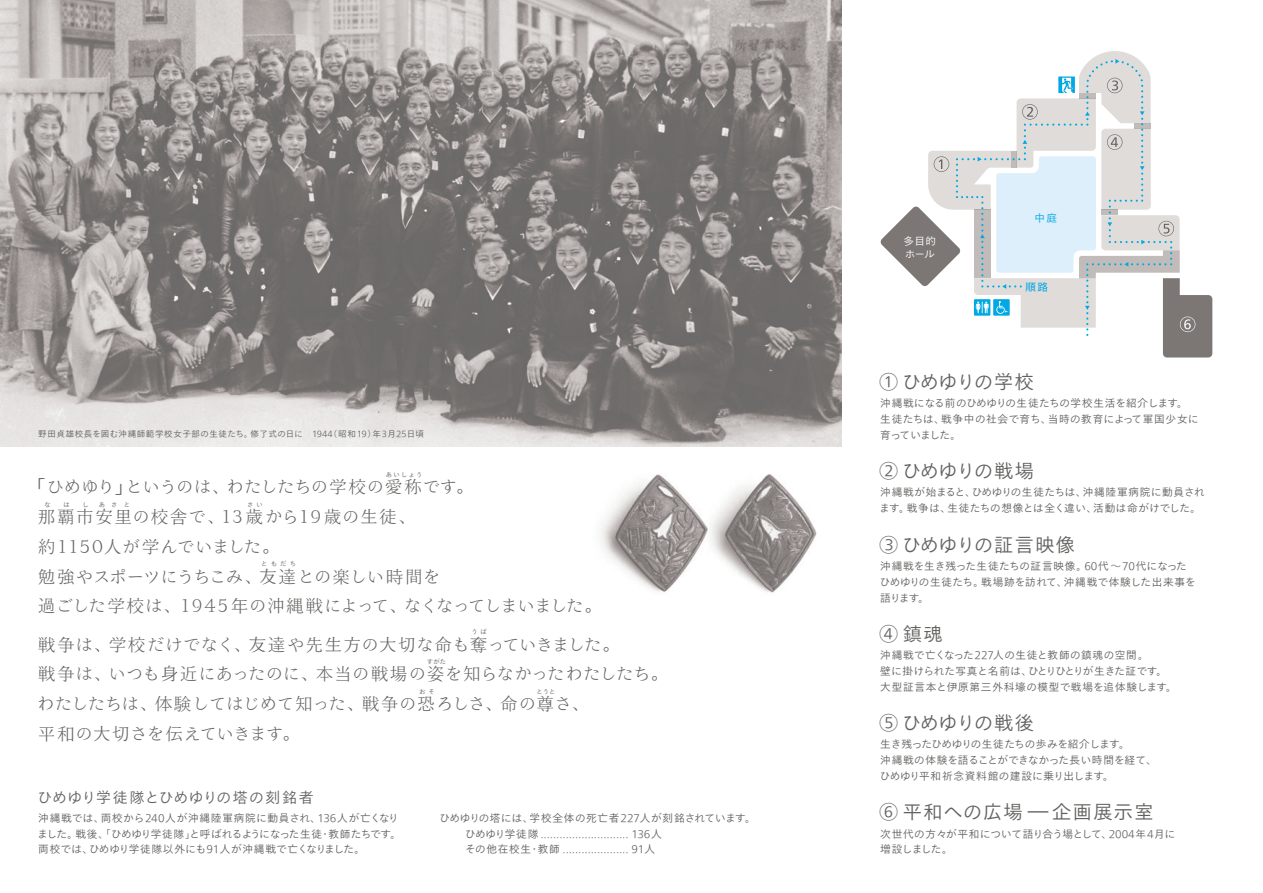
<style>
.page{position:relative;width:1263px;height:893px;background:#fff}
.page>*{position:absolute;margin:0;border:0;box-sizing:border-box;transform-origin:0 0}
.t1{font:300 19.2px "Tazugane Gothic Std N";letter-spacing:-.045em;color:#626260}
.t2{font:300 19.2px "Tazugane Gothic Std N";letter-spacing:.075em;color:#626260}
.t3{font:300 19.2px "Tazugane Gothic Std N";letter-spacing:.01em;color:#626260}
.t4{font:300 19.2px "Tazugane Gothic Std N";letter-spacing:.04em;color:#626260}
.t5{font:16.95px/29.7px "Kinuta Mincho Std N L";letter-spacing:.035em;color:#626260}
.t6{font:16.95px "Kinuta Mincho Std N L";letter-spacing:-.005em;color:#626260}
.t7{font:16.95px "Kinuta Mincho Std N L";letter-spacing:.06em;color:#626260}
.t8{font:16.95px "Kinuta Mincho Std N L";letter-spacing:.105em;color:#626260}
.t9{font:300 14.85px "Tazugane Gothic Std N";letter-spacing:.02em;color:#626260}
.t10{font:300 10.65px/15.9px "Tazugane Gothic Std N";letter-spacing:.02em;color:#626260}
.t11{font:300 10.65px/15.9px "Tazugane Gothic Std N";letter-spacing:.04em;color:#626260}
.t12{font:300 10.65px/15.9px "Tazugane Gothic Std N";letter-spacing:-.005em;color:#626260}
.t13{font:300 10.65px/15.9px "Tazugane Gothic Std N";letter-spacing:-.01em;color:#626260}
.t14{font:300 10.65px/12.8px "Tazugane Gothic Std N";letter-spacing:-.025em;color:#fff}
.t15{font:300 10.65px "Tazugane Gothic Std N";color:#00a8e4}
.t16{font:10.65px "Tazugane Gothic Std N";color:#00a8e4}
.t17{font:300 8.55px "Tazugane Gothic Std N";letter-spacing:.05em;color:#626260}
.t18{font:300 6.45px "Tazugane Gothic Std N";letter-spacing:.31em;color:#626260}
.s1{font-family:"Hiragino Sans W2";font-weight:400}
</style>
<div class="page">
<img style="left:752px;top:446px;width:90px;height:147px">
<img style="left:570px;top:446px;width:182px;height:146px">
<img style="left:0;top:0;width:842px;height:446px">
<svg style="left:880px;top:51px;width:332px;height:306px"></svg>
<p class="t17" style="left:38px;top:428px;width:387px">野田貞雄校長を囲む沖縄師範学校女子部の生徒たち。修了式の日に 1944<span class="s1">（</span>昭和19<span class="s1">）</span>年3月25日頃</p>
<p class="t18" style="left:386px;top:470px;width:38px">あいしょう</p>
<h2 class="t8" style="left:38px;top:507px;width:379px">那覇市安里の校舎で、13歳から19歳の生徒、</h2>
<h2 class="t5" style="left:29px;top:474px;width:445px">「ひめゆり」というのは、わたしたちの学校の愛称です。</h2>
<p class="t18" style="left:45px;top:500px;width:8px">な</p>
<p class="t18" style="left:64px;top:500px;width:8px">は</p>
<p class="t18" style="left:83px;top:500px;width:8px">し</p>
<p class="t18" style="left:99px;top:500px;width:33px">あさと</p>
<p class="t18" style="left:247px;top:500px;width:17px">さい</p>
<h2 class="t5" style="left:38px;top:533px;width:403px">約1150人が学んでいました。<br>勉強やスポーツにうちこみ、友達との楽しい時間を</h2>
<p class="t18" style="left:261px;top:560px;width:36px">ともだち</p>
<h2 class="t6" style="left:38px;top:596px;width:565px">過ごした学校は、1945年の沖縄戦によって、なくなってしまいました。</h2>
<h2 class="t7" style="left:38px;top:634px;width:583px">戦争は、学校だけでなく、友達や先生方の大切な命も奪っていきました。</h2>
<p class="t18" style="left:471px;top:628px;width:17px">うば</p>
<h2 class="t5" style="left:38px;top:661px;width:631px">戦争は、いつも身近にあったのに、本当の戦場の姿を知らなかったわたしたち。</h2>
<p class="t18" style="left:427px;top:657px;width:21px">すがた</p>
<h2 class="t5" style="left:37px;top:691px;width:553px">わたしたちは、体験してはじめて知った、戦争の恐ろしさ、命の尊さ、</h2>
<p class="t18" style="left:419px;top:687px;width:17px">おそ</p>
<p class="t18" style="left:536px;top:687px;width:21px">とうと</p>
<h2 class="t5" style="left:38px;top:720px;width:263px">平和の大切さを伝えていきます。</h2>
<h3 class="t9" style="left:38px;top:787px;width:278px">ひめゆり学徒隊とひめゆりの塔の刻銘者</h3>
<p class="t10" style="left:38px;top:810px;width:365px">沖縄戦では、両校から240人が沖縄陸軍病院に動員され、136人が亡くなりました。戦後、<span class="s1">「</span>ひめゆり学徒隊<span class="s1">」</span>と呼ばれるようになった生徒・教師たちです。両校では、ひめゆり学徒隊以外にも91人が沖縄戦で亡くなりました。</p>
<p class="t10" style="left:465px;top:810px;width:292px;text-indent:-25px">ひめゆりの塔には、学校全体の死亡者227人が刻銘されています。ひめゆり学徒隊 ............................ 136人<br>その他在校生・教師 ..................... 91人</p>
<p class="t14" style="left:903px;top:235px;width:34px">多目的ホール</p>
<p class="t15" style="left:1034px;top:211px;width:24px">中庭</p>
<p class="t16" style="left:1025px;top:280px;width:24px">順路</p>
<h1 class="t1" style="left:879px;top:369px;width:156px">① ひめゆりの学校</h1>
<p class="t10" style="left:880px;top:396px;width:320px">沖縄戦になる前のひめゆりの生徒たちの学校生活を紹介します。生徒たちは、戦争中の社会で育ち、当時の教育によって軍国少女に育っていました。</p>
<h1 class="t1" style="left:879px;top:458px;width:156px">② ひめゆりの戦場</h1>
<p class="t10" style="left:879px;top:485px;width:327px">沖縄戦が始まると、ひめゆりの生徒たちは、沖縄陸軍病院に動員されます。戦争は、生徒たちの想像とは全く違い、活動は命がけでした。</p>
<h1 class="t3" style="left:879px;top:531px;width:197px">③ ひめゆりの証言映像</h1>
<p class="t10" style="left:880px;top:558px;width:318px">沖縄戦を生き残った生徒たちの証言映像。60代<span class="s1">～</span>70代になったひめゆりの生徒たち。戦場跡を訪れて、沖縄戦で体験した出来事を語ります。</p>
<h1 class="t4" style="left:879px;top:621px;width:65px">④鎮魂</h1>
<p class="t11" style="left:880px;top:647px;width:298px">沖縄戦で亡くなった227人の生徒と教師の鎮魂の空間。<br>壁に掛けられた写真と名前は、ひとりひとりが生きた証です。大型証言本と伊原第三外科壕の模型で戦場を追体験します。</p>
<h1 class="t1" style="left:879px;top:710px;width:156px">⑤ ひめゆりの戦後</h1>
<p class="t12" style="left:880px;top:737px;width:278px">生き残ったひめゆりの生徒たちの歩みを紹介します。<br>沖縄戦の体験を語ることができなかった長い時間を経て、ひめゆり平和祈念資料館の建設に乗り出します。</p>
<h1 class="t2" style="left:879px;top:799px;width:276px">⑥ 平和への広場ー企画展示室</h1>
<p class="t13" style="left:880px;top:826px;width:297px">次世代の方々が平和について語り合う場として、2004年4月に増設しました。</p>
</div>
